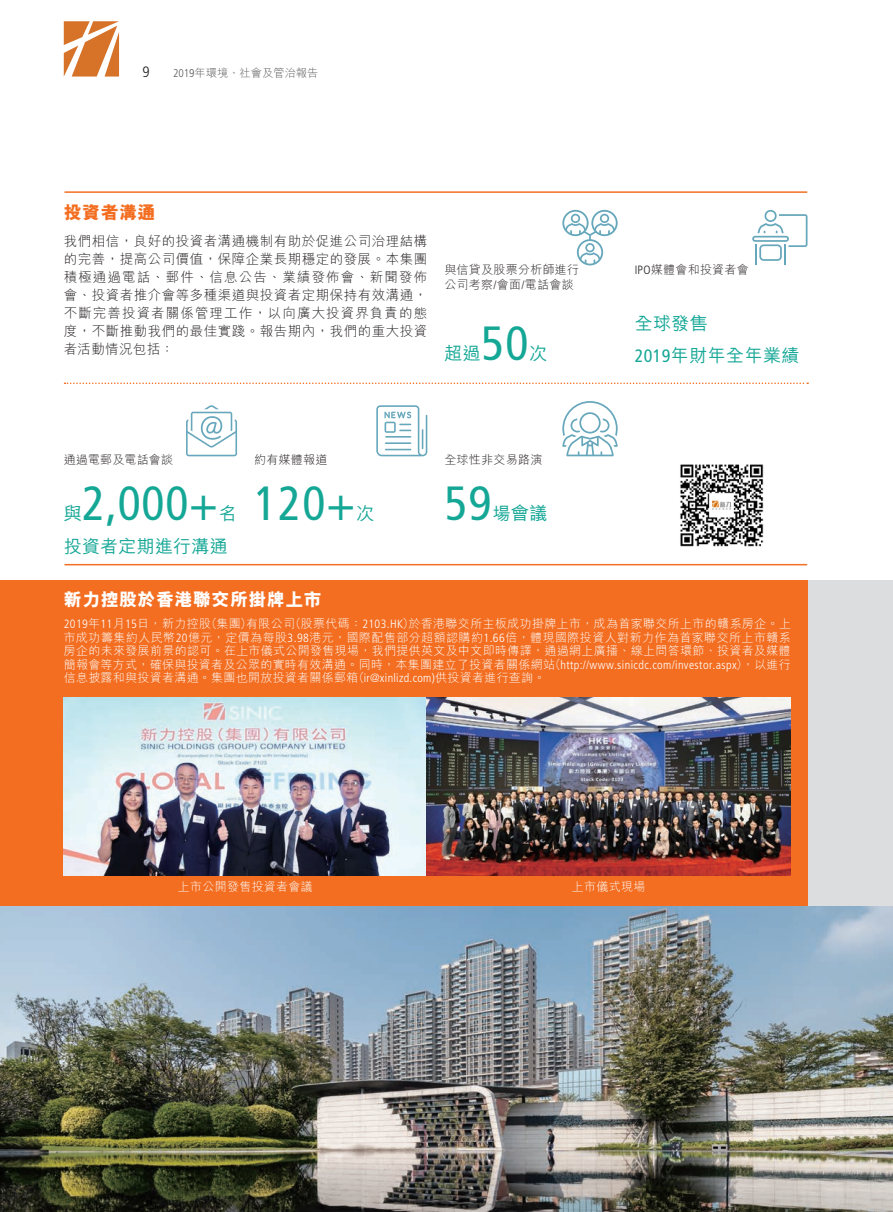
<style>
.page{position:relative;width:893px;height:1212px;background:#fff}
.page>*{position:absolute;margin:0;border:0;box-sizing:border-box;transform-origin:0 0}
.t1{font:condensed 48px "Frutiger LT Std";letter-spacing:.025em;color:#15a796}
.t2{font:500 18px/32.5px "M Hei HK";letter-spacing:.025em;color:#15a796}
.t3{font:800 18px "M Hei HK";letter-spacing:.025em;color:#fff}
.t4{font:800 18px "M Hei HK";letter-spacing:.025em;color:#f36e21}
.t5{font:300 condensed 15px "Frutiger LT Std";color:#231f20}
.t6{font:300 13.5px/18px "M Hei HK";letter-spacing:.035em;color:#231f20;text-align:justify}
.t7{font:300 12px/13.5px "M Hei HK";letter-spacing:.025em;color:#fff}
.t8{font:300 condensed 12px "Frutiger LT Std";letter-spacing:.035em;color:#fff}
.t9{font:300 12px/15px "M Hei HK";letter-spacing:.025em;color:#231f20}
.t10{font:300 11.25px "M Hei HK";color:#57585a}
.s1{font-family:"Frutiger LT Std";font-stretch:condensed}
.s2{font-family:"Frutiger LT Std";font-weight:400;font-stretch:condensed}
.s3{font-family:"M Hei HK";font-stretch:normal}
</style>
<div class="page">
<svg style="left:64px;top:21px;width:55px;height:56px"></svg>
<div style="left:808px;top:580px;width:85px;height:632px;background:#dcdddf"></div>
<div style="left:0;top:580px;width:807px;height:632px;background:#f36e21"></div>
<hr style="left:65px;top:191px;width:742px;height:2px;background:#f36e21">
<hr style="left:65px;top:564px;width:742px;height:1px;background:#f36e21">
<img style="left:64px;top:697px;width:726px;height:179px">
<img style="left:680px;top:464px;width:84px;height:83px">
<svg style="left:562px;top:401px;width:56px;height:55px"></svg>
<svg style="left:376px;top:405px;width:51px;height:51px"></svg>
<svg style="left:186px;top:405px;width:51px;height:51px"></svg>
<hr style="left:755px;top:244px;width:2px;height:21px;background:#66a7bb">
<hr style="left:784px;top:244px;width:2px;height:21px;background:#66a7bb">
<svg style="left:752px;top:210px;width:55px;height:51px"></svg>
<svg style="left:562px;top:210px;width:56px;height:55px"></svg>
<svg style="left:65px;top:382px;width:743px;height:2px"></svg>
<img style="left:0;top:907px;width:893px;height:305px">
<p class="t5" style="left:142px;top:64px;width:9px">9</p>
<p class="t10" style="left:173px;top:67px;width:147px"><span class="s1">2019</span>年環境、社會及管治報告</p>
<h2 class="t4" style="left:64px;top:203px;width:93px">投資者溝通</h2>
<p class="t6" style="left:64px;top:231px;width:365px">我們相信，良好的投資者溝通機制有助於促進公司治理結構的完善，提高公司價值，保障企業長期穩定的發展。本集團積極通過電話、郵件、信息公告、業績發佈會、新聞發佈會、投資者推介會等多種渠道與投資者定期保持有效溝通，不斷完善投資者關係管理工作，以向廣大投資界負責的態度，不斷推動我們的最佳實踐。報告期內，我們的重大投資者活動情況包括：</p>
<p class="t9" style="left:444px;top:262px;width:136px">與信貸及股票分析師進行公司考察<span class="s1">/</span>會面<span class="s1">/</span>電話會談</p>
<h1 class="t1" style="left:481px;top:316px;width:49px">50</h1>
<h2 class="t2" style="left:444px;top:336px;width:38px">超過</h2>
<h2 class="t2" style="left:530px;top:336px;width:19px">次</h2>
<p class="t9" style="left:64px;top:452px;width:111px">通過電郵及電話會談</p>
<p class="t9" style="left:254px;top:452px;width:75px">約有媒體報道</p>
<h1 class="t1" style="left:82px;top:476px;width:137px">2,000+</h1>
<h2 class="t2" style="left:64px;top:496px;width:166px">與<br>投資者定期進行溝通</h2>
<h2 class="t2" style="left:219px;top:496px;width:19px">名</h2>
<h1 class="t1" style="left:254px;top:476px;width:103px">120+</h1>
<h2 class="t2" style="left:357px;top:496px;width:19px">次</h2>
<p class="t9" style="left:444px;top:452px;width:100px">全球性非交易路演</p>
<h2 class="t2" style="left:493px;top:496px;width:56px">場會議</h2>
<h1 class="t1" style="left:444px;top:476px;width:49px">59</h1>
<p class="t9" style="left:635px;top:262px;width:116px"><span class="s1">IPO</span>媒體會和投資者會</p>
<h2 class="t2" style="left:635px;top:305px;width:166px">全球發售<br><span class="s2">2019</span>年財年全年業績</h2>
<h2 class="t3" style="left:64px;top:591px;width:260px">新力控股於香港聯交所掛牌上市</h2>
<p class="t7" style="left:290px;top:617px;width:503px">（股票代碼：<span class="s1">2103.HK</span> 於香港聯交所主板成功掛牌上市，成為首家聯交所上市的贛系房企。上</p>
<p class="t7" style="left:205px;top:617px;width:48px">（集團）</p>
<p class="t7" style="left:402px;top:617px;width:13px">）</p>
<p class="t8" style="left:64px;top:617px;width:149px">2019<span class="s3">年</span>11<span class="s3">月</span>15<span class="s3">日，新力控股</span></p>
<p class="t7" style="left:64px;top:631px;width:729px">市成功籌集約人民幣<span class="s1">20</span>億元，定價為每股<span class="s1">3.98</span>港元，國際配售部分超額認購約<span class="s1">1.66</span>倍，體現國際投資人對新力作為首家聯交所上市贛系房企的未來發展前景的認可。在上市儀式公開發售現場，我們提供英文及中文即時傳譯，通過網上廣播、線上問答環節、投資者及媒體</p>
<p class="t8" style="left:549px;top:658px;width:243px"><span class="s3">（</span>http://www.sinicdc.com/investor.aspx <span class="s3">，）以進行</span></p>
<p class="t7" style="left:246px;top:617px;width:51px">有限公司</p>
<p class="t7" style="left:64px;top:658px;width:493px">簡報會等方式，確保與投資者及公眾的實時有效溝通。同時，本集團建立了投資者關係網站</p>
<p class="t8" style="left:353px;top:671px;width:194px"><span class="s3">（</span> @i r xinlizd.com)<span class="s3">供投資者進行查詢。</span></p>
<p class="t7" style="left:64px;top:671px;width:296px">信息披露和與投資者溝通。集團也開放投資者關係郵箱</p>
<p class="t7" style="left:178px;top:879px;width:136px">上市公開發售投資者會議</p>
<p class="t7" style="left:572px;top:879px;width:75px">上市儀式現場</p>
</div>
